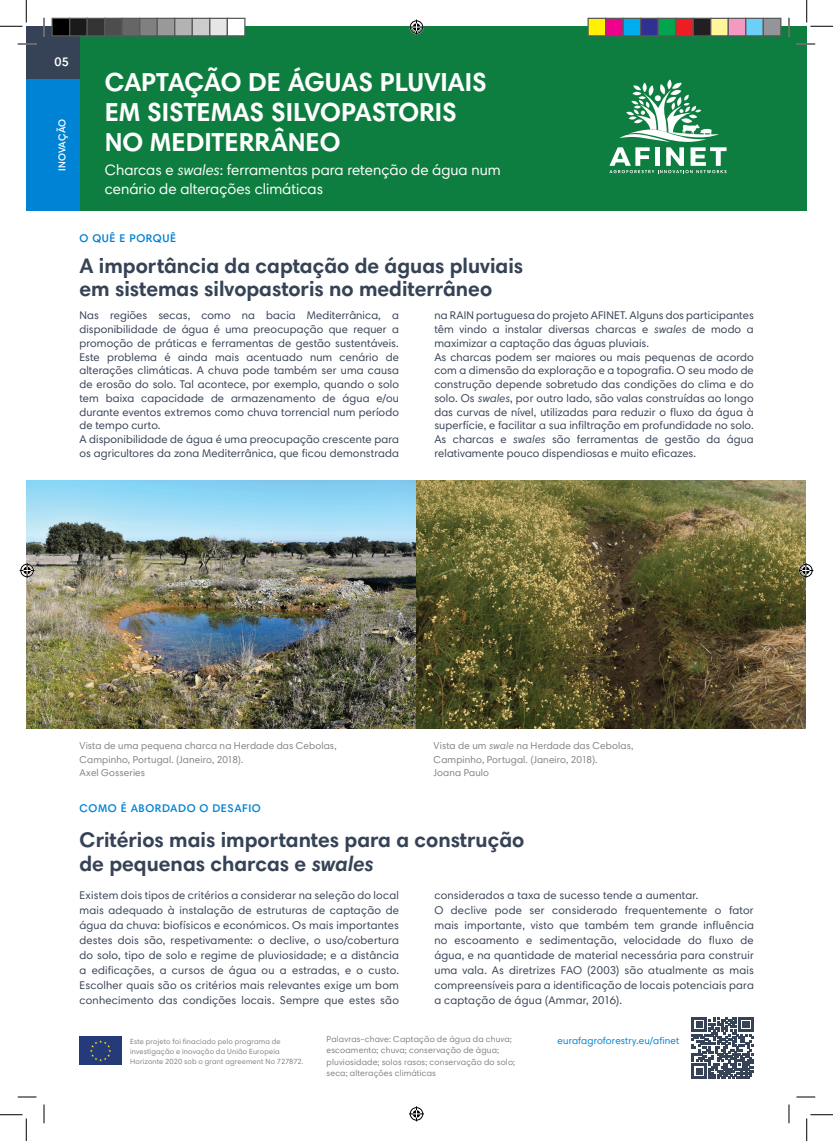
<style>
.page{position:relative;width:833px;height:1141px;background:#fff}
.page>*{position:absolute;margin:0;border:0;box-sizing:border-box;transform-origin:0 0}
.Title_17{font:700 26.25px/30px "Harmonia Sans Pro Cyr";color:#fff}
.Title_17-2{font:700 21.25px/23.8px "Harmonia Sans Pro Cyr";color:#364255}
.Title_17-3{font:15px/18.8px "Harmonia Sans Pro Cyr";color:#fff}
.Title_17-4{font:600 12.5px "Harmonia Sans Pro Cyr";color:#fff}
.SEP{font:11.25px/13.8px "Harmonia Sans Pro Cyr";letter-spacing:.01em;color:#364255;text-align:justify}
.Label_2{font:600 11.25px "Harmonia Sans Pro Cyr";letter-spacing:.05em;color:#0083d5}
.Legenda{font:10px/13.8px "Harmonia Sans Pro Cyr";letter-spacing:.015em;color:#808285}
.Legenda-2{font:10px "Harmonia Sans Pro Cyr";letter-spacing:.01em;color:#0083d5}
.Title_17-5{font:600 10px "Harmonia Sans Pro Cyr";color:#fff}
.Legenda-3{font:8.75px/11.2px "Harmonia Sans Pro Cyr";letter-spacing:.015em;color:#808285}
.Legenda-4{font:7.5px/10px "Harmonia Sans Pro Cyr";letter-spacing:.02em;color:#808285}
.s1{font-style:italic}
</style>
<div class="page">
<div style="left:26px;top:26px;width:780px;height:185px;background:#0d7e3f"></div>
<div style="left:26px;top:26px;width:53px;height:53px;background:#364255"></div>
<img style="left:26px;top:480px;width:779px;height:248px">
<svg style="left:691px;top:1017px;width:62px;height:61px"></svg>
<div style="left:79px;top:1036px;width:43px;height:28px;background:#243a79"></div>
<svg style="left:90px;top:1040px;width:21px;height:21px"></svg>
<svg style="left:609px;top:79px;width:117px;height:94px"></svg>
<div style="left:44px;top:79px;width:35px;height:132px;background:#0083d5"></div>
<div style="left:26px;top:79px;width:21px;height:132px;background:#0083d5"></div>
<svg style="left:18px;top:43px;width:18px;height:2px"></svg>
<svg style="left:796px;top:43px;width:18px;height:2px"></svg>
<svg style="left:18px;top:1096px;width:18px;height:1px"></svg>
<svg style="left:796px;top:1096px;width:18px;height:1px"></svg>
<svg style="left:43px;top:18px;width:2px;height:18px"></svg>
<svg style="left:43px;top:1104px;width:2px;height:19px"></svg>
<svg style="left:788px;top:18px;width:1px;height:18px"></svg>
<svg style="left:788px;top:1104px;width:1px;height:19px"></svg>
<svg style="left:0;top:0;width:27px;height:27px"></svg>
<svg style="left:0;top:1114px;width:27px;height:26px"></svg>
<svg style="left:806px;top:0;width:26px;height:27px"></svg>
<svg style="left:806px;top:1114px;width:26px;height:26px"></svg>
<svg style="left:409px;top:20px;width:15px;height:15px"></svg>
<svg style="left:409px;top:1106px;width:15px;height:15px"></svg>
<svg style="left:20px;top:563px;width:15px;height:15px"></svg>
<svg style="left:797px;top:563px;width:15px;height:15px"></svg>
<div style="left:52px;top:18px;width:18px;height:18px;background:#000"></div>
<div style="left:51px;top:18px;width:19px;height:18px;border:1px solid #595959"></div>
<div style="left:70px;top:18px;width:17px;height:18px;background:#1a1a1a"></div>
<div style="left:69px;top:18px;width:19px;height:18px;border:1px solid #595959"></div>
<div style="left:87px;top:18px;width:18px;height:18px;background:#333"></div>
<div style="left:86px;top:18px;width:19px;height:18px;border:1px solid #595959"></div>
<div style="left:105px;top:18px;width:17px;height:18px;background:#4d4d4d"></div>
<div style="left:104px;top:18px;width:19px;height:18px;border:1px solid #595959"></div>
<div style="left:122px;top:18px;width:18px;height:18px;background:#666"></div>
<div style="left:121px;top:18px;width:19px;height:18px;border:1px solid #595959"></div>
<div style="left:140px;top:18px;width:17px;height:18px;background:#808080"></div>
<div style="left:139px;top:18px;width:19px;height:18px;border:1px solid #595959"></div>
<div style="left:157px;top:18px;width:18px;height:18px;background:#999"></div>
<div style="left:156px;top:18px;width:19px;height:18px;border:1px solid #595959"></div>
<div style="left:175px;top:18px;width:17px;height:18px;background:#b3b3b3"></div>
<div style="left:174px;top:18px;width:19px;height:18px;border:1px solid #595959"></div>
<div style="left:192px;top:18px;width:18px;height:18px;background:#ccc"></div>
<div style="left:191px;top:18px;width:19px;height:18px;border:1px solid #595959"></div>
<div style="left:210px;top:18px;width:17px;height:18px;background:#e6e6e6"></div>
<div style="left:209px;top:18px;width:19px;height:18px;border:1px solid #595959"></div>
<div style="left:227px;top:18px;width:18px;height:18px;background:#fff"></div>
<div style="left:226px;top:18px;width:19px;height:18px;border:1px solid #595959"></div>
<div style="left:587px;top:18px;width:18px;height:18px;background:#fff101"></div>
<div style="left:587px;top:18px;width:19px;height:18px;border:1px solid #595959"></div>
<div style="left:605px;top:18px;width:17px;height:18px;background:#ed028c"></div>
<div style="left:604px;top:18px;width:19px;height:18px;border:1px solid #595959"></div>
<div style="left:622px;top:18px;width:18px;height:18px;background:#00aeef"></div>
<div style="left:622px;top:18px;width:19px;height:18px;border:1px solid #595959"></div>
<div style="left:640px;top:18px;width:17px;height:18px;background:#2e3092"></div>
<div style="left:639px;top:18px;width:19px;height:18px;border:1px solid #595959"></div>
<div style="left:657px;top:18px;width:18px;height:18px;background:#00a54f"></div>
<div style="left:657px;top:18px;width:19px;height:18px;border:1px solid #595959"></div>
<div style="left:675px;top:18px;width:17px;height:18px;background:#ee1d23"></div>
<div style="left:674px;top:18px;width:19px;height:18px;border:1px solid #595959"></div>
<div style="left:692px;top:18px;width:18px;height:18px;background:#231f20"></div>
<div style="left:692px;top:18px;width:19px;height:18px;border:1px solid #595959"></div>
<div style="left:710px;top:18px;width:17px;height:18px;background:#fff79a"></div>
<div style="left:709px;top:18px;width:19px;height:18px;border:1px solid #595959"></div>
<div style="left:727px;top:18px;width:18px;height:18px;background:#f499c2"></div>
<div style="left:727px;top:18px;width:19px;height:18px;border:1px solid #595959"></div>
<div style="left:745px;top:18px;width:17px;height:18px;background:#6bcff6"></div>
<div style="left:744px;top:18px;width:19px;height:18px;border:1px solid #595959"></div>
<div style="left:762px;top:18px;width:18px;height:18px;background:#939598"></div>
<div style="left:762px;top:18px;width:19px;height:18px;border:1px solid #595959"></div>
<p class="Title_17-4" style="left:55px;top:54px;width:16px">05</p>
<p class="Title_17-5" style="left:56px;top:171px;width:54px;rotate:-90deg">INOVAÇÃO</p>
<p class="Title_17" style="left:105px;top:66px;width:383px">CAPTAÇÃO DE ÁGUAS PLUVIAIS<br>EM SISTEMAS SILVOPASTORIS<br>NO MEDITERRÂNEO</p>
<p class="Title_17-3" style="left:105px;top:160px;width:397px">Charcas e <span class="s1">swales</span>: ferramentas para retenção de água num cenário de alterações climáticas</p>
<p class="Label_2" style="left:79px;top:231px;width:98px">O QUÊ E PORQUÊ</p>
<p class="Title_17-2" style="left:79px;top:253px;width:445px">A importância da captação de águas pluviais em sistemas silvopastoris no mediterrâneo</p>
<p class="SEP" style="left:79px;top:308px;width:321px">Nas regiões secas, como na bacia Mediterrânica, a disponibilidade de água é uma preocupação que requer a promoção de práticas e ferramentas de gestão sustentáveis.<br>Este problema é ainda mais acentuado num cenário de alterações climáticas. A chuva pode também ser uma causa de erosão do solo. Tal acontece, por exemplo, quando o solo tem baixa capacidade de armazenamento de água e/ou durante eventos extremos como chuva torrencial num período de tempo curto.</p>
<p class="SEP" style="left:79px;top:432px;width:321px">A disponibilidade de água é uma preocupação crescente para os agricultores da zona Mediterrânica, que ficou demonstrada</p>
<p class="SEP" style="left:434px;top:308px;width:321px">na RAIN portuguesa do projeto AFINET. Alguns dos participantes têm vindo a instalar diversas charcas e <span class="s1">swales</span> de modo a maximizar a captação das águas pluviais.</p>
<p class="SEP" style="left:434px;top:350px;width:321px">As charcas podem ser maiores ou mais pequenas de acordo com a dimensão da exploração e a topografia. O seu modo de construção depende sobretudo das condições do clima e do solo. Os <span class="s1">swales</span>, por outro lado, são valas construídas ao longo das curvas de nível, utilizadas para reduzir o fluxo da água à superfície, e facilitar a sua infiltração em profundidade no solo.</p>
<p class="SEP" style="left:434px;top:432px;width:321px">As charcas e <span class="s1">swales</span> são ferramentas de gestão da água relativamente pouco dispendiosas e muito eficazes.</p>
<p class="Legenda" style="left:79px;top:738px;width:258px">Vista de uma pequena charca na Herdade das Cebolas,<br>Campinho, Portugal. (Janeiro, 2018).</p>
<p class="Legenda" style="left:79px;top:766px;width:67px">Axel Gosseries</p>
<p class="Label_2" style="left:79px;top:801px;width:183px">COMO É ABORDADO O DESAFIO</p>
<p class="Legenda" style="left:433px;top:738px;width:201px">Vista de um <span class="s1">swale</span> na Herdade das Cebolas,<br>Campinho, Portugal. (Janeiro, 2018).</p>
<p class="Legenda" style="left:433px;top:766px;width:57px">Joana Paulo</p>
<p class="Title_17-2" style="left:79px;top:827px;width:446px">Critérios mais importantes para a construção de pequenas charcas e <span class="s1">swales</span></p>
<p class="SEP" style="left:79px;top:887px;width:321px;line-height:15px">Existem dois tipos de critérios a considerar na seleção do local mais adequado à instalação de estruturas de captação de água da chuva: biofísicos e económicos. Os mais importantes destes dois são, respetivamente: o declive, o uso/cobertura do solo, tipo de solo e regime de pluviosidade; e a distância a edificações, a cursos de água ou a estradas, e o custo.<br>Escolher quais são os critérios mais relevantes exige um bom conhecimento das condições locais. Sempre que estes são</p>
<p class="SEP" style="left:434px;top:887px;width:265px">considerados a taxa de sucesso tende a aumentar.</p>
<p class="SEP" style="left:434px;top:902px;width:321px;line-height:15px">O declive pode ser considerado frequentemente o fator mais importante, visto que também tem grande influência no escoamento e sedimentação, velocidade do fluxo de água, e na quantidade de material necessária para construir uma vala. As diretrizes FAO (2003) são atualmente as mais compreensíveis para a identificação de locais potenciais para a captação de água (Ammar, 2016).</p>
<p class="Legenda-4" style="left:130px;top:1035px;width:175px">Este projeto foi finaciado pelo programa de investigação e inovação da União Europeia<br>Horizonte 2020 sob o grant agreement No 727872.</p>
<p class="Legenda-3" style="left:326px;top:1033px;width:190px">Palavras-chave: Captação de água da chuva; escoamento; chuva; conservação de água; pluviosidade; solos rasos; conservação do solo; seca; alterações climáticas</p>
<p class="Legenda-2" style="left:557px;top:1034px;width:123px">eurafagroforestry.eu/afinet</p>
</div>
